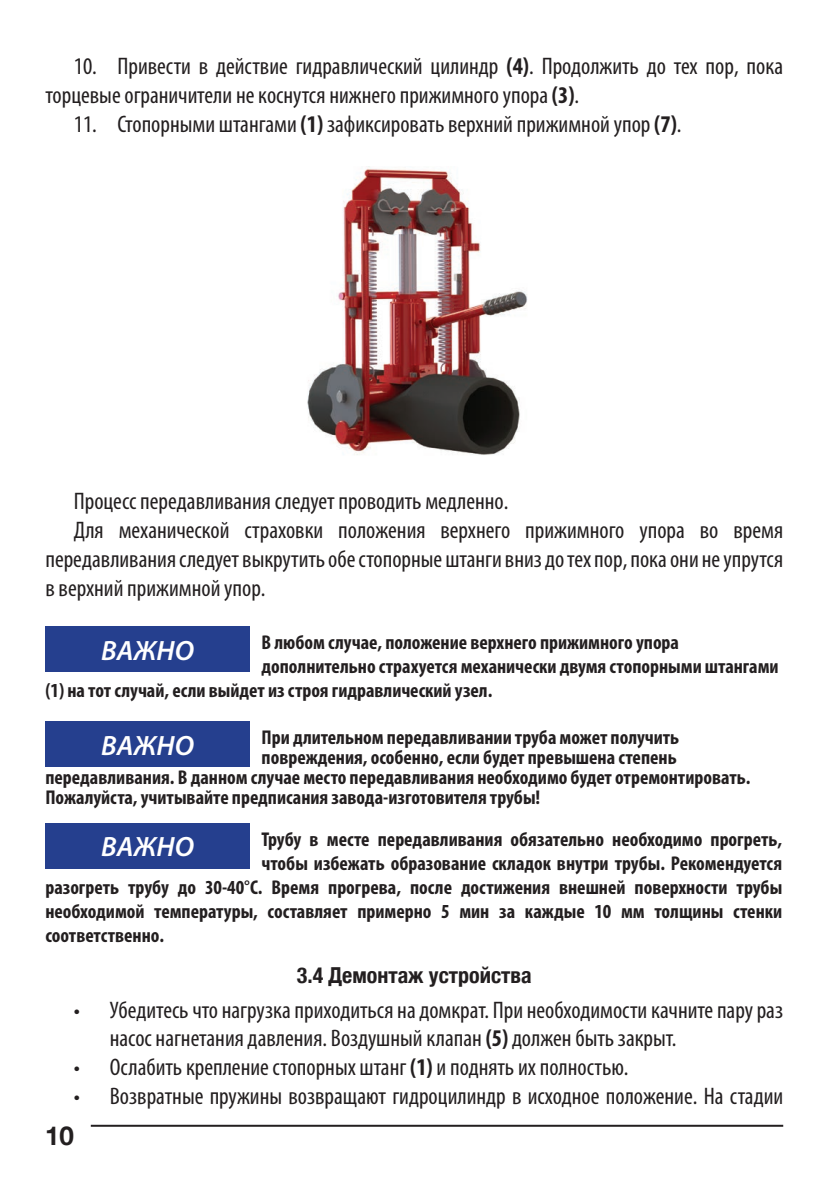
<style>
.page{position:relative;width:840px;height:1191px;background:#fff}
.page>*{position:absolute;margin:0;border:0;box-sizing:border-box;transform-origin:0 0}
.t1{font:italic 600 28px "Myriad Pro";color:#fff}
.t2{font:700 26px "Helvetica Neue";color:#231f20}
.text{font:condensed 24px/28.8px "Myriad Pro";color:#231f20}
.subTitle{font:700 condensed 22px "Helvetica Neue";color:#231f20}
.t3{font:700 condensed 20px "Myriad Pro";color:#231f20}
.s1{font-weight:700}
</style>
<div class="page">
<hr style="left:91px;top:1124px;width:691px;height:2px;background:#231f20">
<div style="left:45px;top:626px;width:204px;height:45px;background:#253f8e"></div>
<div style="left:45px;top:721px;width:204px;height:46px;background:#253f8e"></div>
<img style="left:307px;top:166px;width:221px;height:289px">
<div style="left:45px;top:823px;width:204px;height:45px;background:#253f8e"></div>
<p class="text" style="left:45px;top:51px;width:739px;text-indent:28px">10. Привести в действие гидравлический цилиндр <span class="s1">(4)</span>. Продолжить до тех пор, пока торцевые ограничители не коснутся нижнего прижимного упора <span class="s1">(3)</span>.</p>
<p class="text" style="left:74px;top:109px;width:609px">11. Стопорными штангами <span class="s1">(1)</span> зафиксировать верхний прижимной упор <span class="s1">(7)</span>.</p>
<p class="text" style="left:74px;top:486px;width:436px">Процесс передавливания следует проводить медленно.</p>
<p class="text" style="left:45px;top:515px;width:739px;text-align:justify;text-indent:28px">Для механической страховки положения верхнего прижимного упора во время передавливания следует выкрутить обе стопорные штанги вниз до тех пор, пока они не упрутся в верхний прижимной упор.</p>
<p class="t3" style="left:261px;top:630px;width:418px">В любом случае, положение верхнего прижимного упора</p>
<p class="t3" style="left:261px;top:654px;width:518px">дополнительно страхуется механически двумя стопорными штангами</p>
<p class="t3" style="left:45px;top:678px;width:448px">(1) на тот случай, если выйдет из строя гидравлический узел.</p>
<p class="t1" style="left:101px;top:632px;width:94px">ВАЖНО</p>
<p class="t3" style="left:261px;top:725px;width:419px">При длительном передавливании труба может получить</p>
<p class="t3" style="left:261px;top:745px;width:416px">повреждения, особенно, если будет превышена степень</p>
<p class="t3" style="left:45px;top:765px;width:706px">передавливания. В данном случае место передавливания необходимо будет отремонтировать.</p>
<p class="t3" style="left:45px;top:785px;width:496px">Пожалуйста, учитывайте предписания завода-изготовителя трубы!</p>
<p class="t1" style="left:101px;top:727px;width:94px">ВАЖНО</p>
<p class="t3" style="left:261px;top:827px;width:521px">Трубу в месте передавливания обязательно необходимо прогреть,</p>
<p class="t3" style="left:261px;top:851px;width:522px">чтобы избежать образование складок внутри трубы. Рекомендуется</p>
<p class="t3" style="left:45px;top:875px;width:738px">разогреть трубу до 30-40°С. Время прогрева, после достижения внешней поверхности трубы</p>
<p class="t3" style="left:45px;top:899px;width:738px">необходимой температуры, составляет примерно 5 мин за каждые 10 мм толщины стенки</p>
<p class="t3" style="left:45px;top:923px;width:120px">соответственно.</p>
<p class="t1" style="left:101px;top:829px;width:94px">ВАЖНО</p>
<p class="subTitle" style="left:297px;top:957px;width:236px">3.4 Демонтаж устройства</p>
<p class="text" style="left:110px;top:995px;width:674px;text-indent:-36px">• Убедитесь что нагрузка приходиться на домкрат. При необходимости качните пару раз насос нагнетания давления. Воздушный клапан <span class="s1">(5)</span> должен быть закрыт.</p>
<p class="text" style="left:74px;top:1052px;width:556px">• Ослабить крепление стопорных штанг <span class="s1">(1)</span> и поднять их полностью.</p>
<p class="text" style="left:74px;top:1081px;width:710px">• Возвратные пружины возвращают гидроцилиндр в исходное положение. На стадии</p>
<h2 class="t2" style="left:45px;top:1115px;width:30px">10</h2>
</div>
